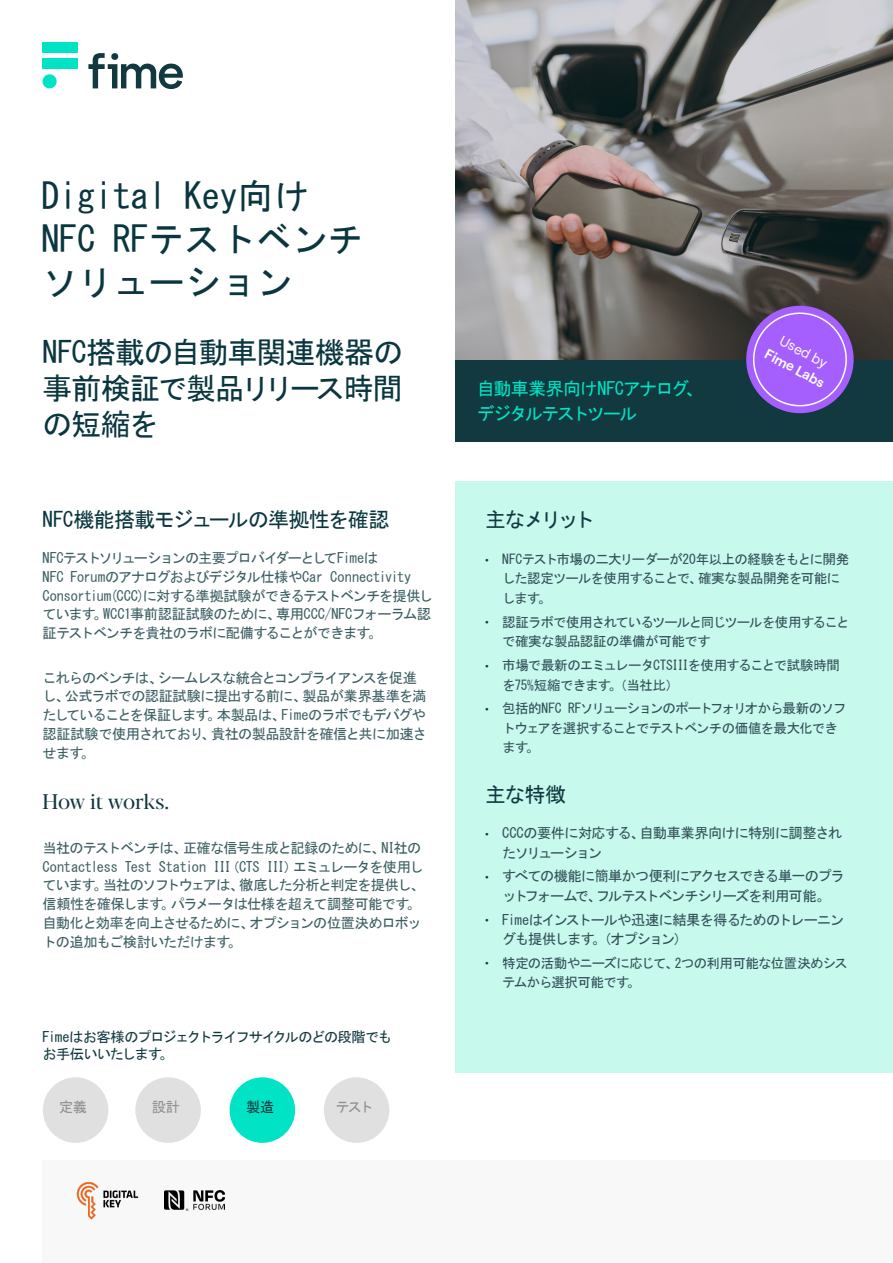
<style>
.page{position:relative;width:893px;height:1263px;background:#fff}
.page>*{position:absolute;margin:0;border:0;box-sizing:border-box;transform-origin:0 0}
.Product_name__Roobert_SemiBold{font:36px/43.2px "MS Gothic";letter-spacing:-.005em;color:#0a363f}
.Product_intro{font:30px/36px "MS Gothic";letter-spacing:-.04em;color:#0a363f;text-align:justify}
.Section_Heading{font:21px "MS Gothic";letter-spacing:-.04em;color:#0a363f}
.Bodycopy_9_5pt__6mm_spacing{font:21px "Blacker Pro Dis";letter-spacing:-.015em;color:#123940}
.Section_Heading-2{font:21px "MS Gothic";letter-spacing:-.08em;color:#123940}
.Section_Heading-3{font:18px/25.5px "MS Gothic";letter-spacing:-.075em;color:#00e4c5}
.Bodycopy_9_5pt__6mm_spacing-2{font:14.25px/18.8px "MS Gothic";letter-spacing:-.06em;color:#3c5f63}
.Bodycopy_9_5pt__2mm_spacing{font:14.25px/18.8px "MS Gothic";letter-spacing:-.06em;color:#3c5f63}
.t1{font:14.25px/19.5px "MS Gothic";letter-spacing:-.075em;color:#324f58;text-align:center}
.Bodycopy_9_5pt__2mm_spacing-2{font:14.25px/17.1px "MS Gothic";letter-spacing:-.08em;color:#123940}
.t2{font:14.25px/19.5px "MS Gothic";letter-spacing:-.05em;color:#324f58}
.Bodycopy_9_5pt__6mm_spacing-3{font:600 14.25px "Roobert";color:#fff}
.Bodycopy_9_5pt__Roobert_SemiBold{font:14.25px "MS Gothic";letter-spacing:-.09em;color:#8f8f8f}
.Bodycopy_9_5pt__2mm_spacing-3{font:14.25px "Roobert";color:#fff}
.Bodycopy_9_5pt__Roobert_SemiBold-2{font:14.25px "MS Gothic";color:#123940}
.t3{font:13.5px/19.5px "MS Gothic";letter-spacing:-.055em;color:#324f58}
.t4{font:13.5px/19.5px "MS Gothic";letter-spacing:-.075em;color:#324f58}
.s1{font-family:"Roobert";font-size:14.25px;color:#123940}
.s2{font-family:"Roobert";color:#123940}
</style>
<div class="page">
<div style="left:43px;top:58px;width:35px;height:11px;background:#00e4c5"></div>
<div style="left:43px;top:43px;width:35px;height:10px;background:#00e4c5"></div>
<div style="left:43px;top:74px;width:14px;height:14px;background:#00e4c5;border-radius:50%"></div>
<svg style="left:88px;top:53px;width:95px;height:36px"></svg>
<div style="left:42px;top:1161px;width:851px;height:102px;background:#f8f8f8"></div>
<div style="left:455px;top:481px;width:438px;height:592px;background:#c7f9ed"></div>
<div style="left:455px;top:359px;width:438px;height:83px;background:#123940"></div>
<img style="left:455px;top:0;width:438px;height:359px">
<svg style="left:739px;top:298px;width:122px;height:116px"></svg>
<img style="left:76px;top:1182px;width:63px;height:38px">
<img style="left:165px;top:1191px;width:59px;height:19px">
<div style="left:43px;top:1077px;width:65px;height:66px;background:#e0e0e0;border-radius:50%"></div>
<div style="left:135px;top:1077px;width:66px;height:66px;background:#e0e0e0;border-radius:50%"></div>
<div style="left:230px;top:1077px;width:65px;height:66px;background:#00e4c5;border-radius:50%"></div>
<div style="left:324px;top:1077px;width:65px;height:66px;background:#e0e0e0;border-radius:50%"></div>
<p class="Product_name__Roobert_SemiBold" style="left:41px;top:174px;width:324px">Digital Key向け<br>NFC RFテストベンチソリューション</p>
<p class="Product_intro" style="left:43px;top:334px;width:362px">NFC搭載の自動車関連機器の事前検証で製品リリース時間の短縮を</p>
<p class="Section_Heading" style="left:43px;top:509px;width:348px">NFC機能搭載モジュールの準拠性を確認</p>
<p class="Bodycopy_9_5pt__6mm_spacing-2" style="left:43px;top:549px;width:392px">NFCテストソリューションの主要プロバイダーとしてFimeは<br>NFC Forumのアナログおよびデジタル仕様やCar Connectivity Consortium(CCC)に対する準拠試験ができるテストベンチを提供しています。WCC1事前認証試験のために、専用CCC/NFCフォーラム認証テストベンチを貴社のラボに配備することができます。</p>
<p class="Bodycopy_9_5pt__6mm_spacing-2" style="left:43px;top:668px;width:386px">これらのベンチは、シームレスな統合とコンプライアンスを促進し、公式ラボでの認証試験に提出する前に、製品が業界基準を満たしていることを保証します。本製品は、Fimeのラボでもデバグや認証試験で使用されており、貴社の製品設計を確信と共に加速させます。</p>
<p class="Bodycopy_9_5pt__6mm_spacing" style="left:43px;top:787px;width:128px">How it works.</p>
<p class="Bodycopy_9_5pt__2mm_spacing" style="left:43px;top:838px;width:384px">当社のテストベンチは、正確な信号生成と記録のために、NI社のContactless Test Station III（CTS III）エミュレータを使用しています。当社のソフトウェアは、徹底した分析と判定を提供し、信頼性を確保します。パラメータは仕様を超えて調整可能です。自動化と効率を向上させるために、オプションの位置決めロボットの追加もご検討いただけます。</p>
<p class="Bodycopy_9_5pt__2mm_spacing-2" style="left:43px;top:1028px;width:351px">Fimeはお客様のプロジェクトライフサイクルのどの段階でもお手伝いいたします。</p>
<p class="Bodycopy_9_5pt__Roobert_SemiBold" style="left:59px;top:1099px;width:29px">定義</p>
<p class="Bodycopy_9_5pt__Roobert_SemiBold" style="left:152px;top:1099px;width:30px">設計</p>
<p class="Bodycopy_9_5pt__Roobert_SemiBold-2" style="left:246px;top:1099px;width:30px">製造</p>
<p class="Bodycopy_9_5pt__Roobert_SemiBold" style="left:335px;top:1099px;width:40px">テスト</p>
<p class="Section_Heading-3" style="left:477px;top:375px;width:228px">自動車業界向けNFCアナログ、デジタルテストツール</p>
<p class="Bodycopy_9_5pt__2mm_spacing-3" style="left:786px;top:330px;width:53px;rotate:28deg">Used by</p>
<p class="Bodycopy_9_5pt__6mm_spacing-3" style="left:771px;top:343px;width:67px;rotate:28deg">Fime Labs</p>
<p class="Section_Heading-2" style="left:485px;top:509px;width:111px">主なメリット</p>
<p class="t3" style="left:502px;top:549px;width:349px;text-indent:-17px"><span class="s1">•</span> NFCテスト市場の二大リーダーが20年以上の経験をもとに開発した認定ツールを使用することで、確実な製品開発を可能にします。</p>
<p class="t3" style="left:502px;top:612px;width:349px;text-indent:-17px"><span class="s1">•</span> 認証ラボで使用されているツールと同じツールを使用することで確実な製品認証の準備が可能です</p>
<p class="t3" style="left:502px;top:655px;width:339px;text-indent:-17px"><span class="s1">•</span> 市場で最新のエミュレータCTSIIIを使用することで試験時間を75%短縮できます。（当社比）</p>
<p class="t4" style="left:502px;top:699px;width:345px;text-indent:-17px"><span class="s1">•</span> 包括的NFC RFソリューションのポートフォリオから最新のソフトウェアを選択することでテストベンチの価値を最大化できます。</p>
<p class="Section_Heading-2" style="left:485px;top:783px;width:83px">主な特徴</p>
<p class="t2" style="left:502px;top:823px;width:342px;text-indent:-17px"><span class="s2">•</span> CCCの要件に対応する、自動車業界向けに特別に調整されたソリューション</p>
<p class="t1" style="left:485px;top:866px;width:361px"><span class="s2">•</span> すべての機能に簡単かつ便利にアクセスできる単一のプラットフォームで、フルテストベンチシリーズを利用可能。</p>
<p class="t1" style="left:502px;top:910px;width:343px;text-align:left;text-indent:-17px"><span class="s2">•</span> Fimeはインストールや迅速に結果を得るためのトレーニングも提供します。（オプション）</p>
<p class="t3" style="left:502px;top:953px;width:347px;text-indent:-17px"><span class="s1">•</span> 特定の活動やニーズに応じて、2つの利用可能な位置決めシステムから選択可能です。</p>
</div>
